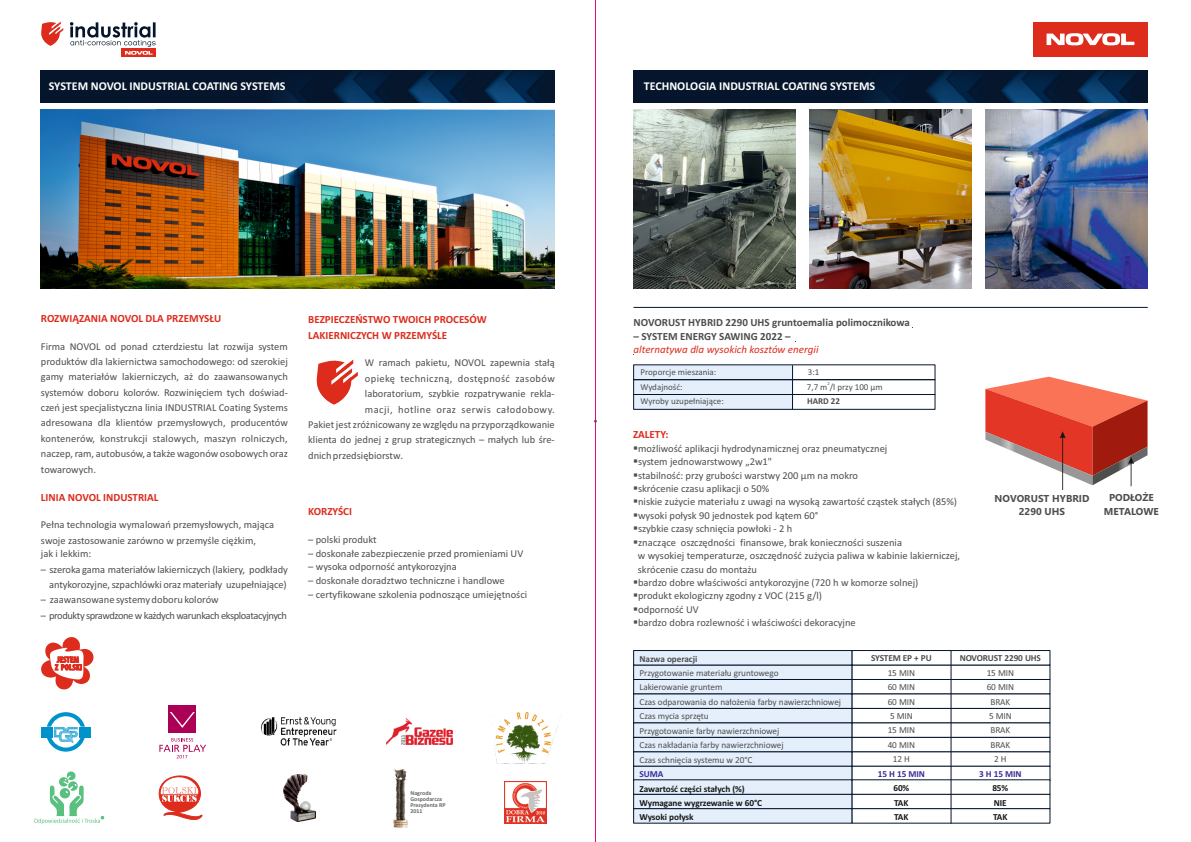
<style>
.page{position:relative;width:1191px;height:842px;background:#fff}
.page>*{position:absolute;margin:0;border:0;box-sizing:border-box;transform-origin:0 0}
.t1{font:700 12px "Calibri";color:#fff}
.t2{font:700 11px/16.1px "Calibri";color:#dd2b1c}
.t3{font:700 11px "Calibri";color:#4e4e4d}
.t4{font:italic 11px "Calibri";color:#dd2b1c}
.t5{font:10.5px/15.4px "Calibri";color:#4e4e4d}
.t6{font:10.5px "Calibri";letter-spacing:-.04em;color:#4e4e4d}
.t7{font:10.5px "Calibri";letter-spacing:.035em;color:#4e4e4d}
.t8{font:10.5px "Calibri";letter-spacing:.045em;color:#4e4e4d}
.t9{font:700 10px/13.3px "Segoe UI";color:#4e4e4d;text-align:center}
.t10{font:9.2px/14.4px "Calibri";letter-spacing:-.005em;color:#4e4e4d;text-align:center}
.t11{font:700 9.2px/14.4px "Calibri";letter-spacing:-.005em;color:#151616}
.t12{font:700 9.2px "Calibri";letter-spacing:-.015em;color:#4e4e4d}
.t13{font:700 9.2px "Calibri";letter-spacing:-.015em;color:#3c2b99}
.t14{font:9px "Calibri";color:#4e4e4d}
.t15{font:700 9px "Calibri";color:#4e4e4d}
.t16{font:700 5.9px/6.2px "Calibri";color:#676767}
.t17{font:4.5px "Calibri";color:#4e4e4d}
.s1{font-size:11px}
.s2{font-size:9.3px}
.s3{font-weight:700;color:#3c2b99}
</style>
<div class="page">
<img style="left:348px;top:71px;width:207px;height:31px">
<div style="left:41px;top:71px;width:307px;height:31px;background:#05152b"></div>
<div style="left:121px;top:49px;width:34px;height:8px;background:#dd2b1c"></div>
<svg style="left:70px;top:22px;width:86px;height:33px"></svg>
<svg style="left:41px;top:22px;width:22px;height:24px"></svg>
<hr style="left:595px;top:0;width:1px;height:842px;background:#e10886">
<img style="left:283px;top:774px;width:32px;height:48px">
<img style="left:386px;top:719px;width:67px;height:26px">
<img style="left:505px;top:782px;width:42px;height:42px">
<img style="left:394px;top:769px;width:13px;height:58px">
<img style="left:490px;top:712px;width:71px;height:51px">
<img style="left:262px;top:717px;width:75px;height:29px">
<svg style="left:158px;top:775px;width:45px;height:45px"></svg>
<div style="left:169px;top:705px;width:27px;height:27px;background:#ac0057"></div>
<svg style="left:170px;top:712px;width:25px;height:16px"></svg>
<svg style="left:159px;top:738px;width:47px;height:20px"></svg>
<svg style="left:34px;top:771px;width:70px;height:53px"></svg>
<svg style="left:41px;top:712px;width:49px;height:40px"></svg>
<svg style="left:41px;top:637px;width:53px;height:53px"></svg>
<img style="left:41px;top:110px;width:513px;height:179px">
<svg style="left:316px;top:360px;width:42px;height:44px"></svg>
<img style="left:941px;top:71px;width:206px;height:31px">
<div style="left:633px;top:71px;width:308px;height:31px;background:#05152b"></div>
<div style="left:1033px;top:22px;width:114px;height:34px;background:#dd2b1c"></div>
<svg style="left:1046px;top:33px;width:88px;height:13px"></svg>
<svg style="left:633px;top:650px;width:417px;height:174px"></svg>
<hr style="left:950px;top:650px;width:1px;height:174px;background:#05152b">
<hr style="left:634px;top:307px;width:513px;height:1px;background:#05152b">
<div style="left:633px;top:365px;width:159px;height:44px;background:#e4effb"></div>
<div style="left:633px;top:394px;width:302px;height:16px;border:1px solid #05152b"></div>
<div style="left:633px;top:364px;width:302px;height:16px;border:1px solid #05152b"></div>
<hr style="left:792px;top:365px;width:1px;height:44px;background:#05152b">
<svg style="left:985px;top:377px;width:162px;height:113px"></svg>
<img style="left:633px;top:110px;width:162px;height:179px">
<img style="left:986px;top:110px;width:161px;height:179px">
<img style="left:810px;top:110px;width:161px;height:179px">
<p class="t1" style="left:49px;top:81px;width:238px">SYSTEM NOVOL INDUSTRIAL COATING SYSTEMS</p>
<p class="t1" style="left:644px;top:81px;width:233px">TECHNOLOGIA INDUSTRIAL COATING SYSTEMS</p>
<p class="t2" style="left:41px;top:311px;width:182px">ROZWIĄZANIA NOVOL DLA PRZEMYSŁU</p>
<p class="t5" style="left:41px;top:339px;width:248px;text-align:justify">Firma NOVOL od ponad czterdziestu lat rozwija system produktów dla lakiernictwa samochodowego: od szerokiej gamy materiałów lakierniczych, aż do zaawansowanych systemów doboru kolorów. Rozwinięciem tych doświad&shy;czeń jest specjalistyczna linia INDUSTRIAL Coating Systems adresowana dla klientów przemysłowych, producentów kontenerów, konstrukcji stalowych, maszyn rolniczych, naczep, ram, autobusów, a także wagonów osobowych oraz towarowych.</p>
<p class="t2" style="left:41px;top:490px;width:119px">LINIA NOVOL INDUSTRIAL</p>
<p class="t5" style="left:41px;top:518px;width:235px">Pełna technologia wymalowań przemysłowych, mająca swoje zastosowanie zarówno w przemyśle ciężkim,</p>
<p class="t5" style="left:41px;top:547px;width:52px">jak i lekkim:</p>
<p class="t5" style="left:41px;top:562px;width:248px;text-align:right">– szeroka gama materiałów lakierniczych (lakiery, podkłady antykorozyjne, szpachlówki oraz materiały uzupełniające)</p>
<p class="t5" style="left:41px;top:593px;width:179px">– zaawansowane systemy doboru kolorów</p>
<p class="t6" style="left:41px;top:611px;width:248px">– produkty sprawdzone w każdych warunkach eksploatacyjnych</p>
<p class="t2" style="left:308px;top:312px;width:180px">BEZPIECZEŃSTWO TWOICH PROCESÓW<br>LAKIERNICZYCH W PRZEMYŚLE</p>
<p class="t5" style="left:365px;top:356px;width:191px">W ramach pakietu, NOVOL zapewnia stałą</p>
<p class="t7" style="left:365px;top:374px;width:191px">opiekę techniczną, dostępność zasobów</p>
<p class="t5" style="left:365px;top:387px;width:191px">laboratorium, szybkie rozpatrywanie rekla-</p>
<p class="t8" style="left:365px;top:405px;width:191px">macji, hotline oraz serwis całodobowy.</p>
<p class="t5" style="left:308px;top:418px;width:248px">Pakiet jest zróżnicowany ze względu na przyporządkowanie</p>
<p class="t5" style="left:308px;top:433px;width:248px">klienta do jednej z grup strategicznych – małych lub śre-</p>
<p class="t5" style="left:308px;top:449px;width:97px">dnich przedsiębiorstw<span class="s1">.</span></p>
<p class="t2" style="left:308px;top:505px;width:45px">KORZYŚCI</p>
<p class="t5" style="left:308px;top:533px;width:70px">– polski produkt</p>
<p class="t5" style="left:308px;top:546px;width:217px">– doskonałe zabezpieczenie przed promieniami UV</p>
<p class="t5" style="left:308px;top:560px;width:150px">– wysoka odporność antykorozyjna</p>
<p class="t5" style="left:308px;top:574px;width:198px">– doskonałe doradztwo techniczne i handlowe</p>
<p class="t5" style="left:308px;top:587px;width:220px">– certyfikowane szkolenia podnoszące umiejętności</p>
<p class="t16" style="left:410px;top:790px;width:37px">Nagroda<br>Gospodarcza<br>Prezydenta RP<br>2011</p>
<p class="t5" style="left:594px;top:416px;width:5px">°</p>
<p class="t3" style="left:633px;top:318px;width:278px">NOVORUST HYBRID 2290 UHS gruntoemalia polimocznikowa</p>
<p class="t3" style="left:633px;top:332px;width:158px">– SYSTEM ENERGY SAWING 2022 –</p>
<p class="t4" style="left:633px;top:345px;width:186px">alternatywa dla wysokich kosztów energii</p>
<p class="t14" style="left:640px;top:369px;width:77px">Proporcje mieszania:</p>
<p class="t14" style="left:808px;top:369px;width:13px">3:1</p>
<p class="t17" style="left:827px;top:382px;width:4px">2</p>
<p class="t14" style="left:640px;top:383px;width:44px">Wydajność:</p>
<p class="t14" style="left:807px;top:383px;width:77px">7,7 m /l przy 100 μm</p>
<p class="t14" style="left:640px;top:397px;width:85px">Wyroby uzupełniające:</p>
<p class="t15" style="left:807px;top:397px;width:35px">HARD 22</p>
<p class="t2" style="left:633px;top:427px;width:37px">ZALETY:</p>
<p class="t5" style="left:633px;top:441px;width:256px">▪możliwość aplikacji hydrodynamicznej oraz pneumatycznej</p>
<p class="t5" style="left:633px;top:455px;width:141px">▪system jednowarstwowy „2w1"</p>
<p class="t5" style="left:633px;top:468px;width:227px">▪stabilność: przy grubości warstwy 200 µm na mokro</p>
<p class="t5" style="left:633px;top:482px;width:138px">▪skrócenie czasu aplikacji o 50%</p>
<p class="t5" style="left:633px;top:495px;width:325px">▪niskie zużycie materiału z uwagi na wysoką zawartość cząstek stałych (85%)</p>
<p class="t5" style="left:633px;top:508px;width:187px">▪wysoki połysk 90 jednostek pod kątem 60°</p>
<p class="t5" style="left:633px;top:522px;width:161px">▪szybkie czasy schnięcia powłoki - 2 h</p>
<p class="t5" style="left:638px;top:536px;width:324px;line-height:13.4px;text-indent:-5px">▪znaczące oszczędności finansowe, brak konieczności suszenia<br>w wysokiej temperaturze, oszczędność zużycia paliwa w kabinie lakierniczej, skrócenie czasu do montażu</p>
<p class="t5" style="left:633px;top:576px;width:287px">▪bardzo dobre właściwości antykorozyjne (720 h w komorze solnej)</p>
<p class="t5" style="left:633px;top:589px;width:190px">▪produkt ekologiczny zgodny z VOC (215 g/l)</p>
<p class="t5" style="left:633px;top:602px;width:67px">▪<span class="s1">o</span>dporność UV</p>
<p class="t5" style="left:633px;top:616px;width:224px">▪bardzo dobra rozlewność i właściwości dekoracyjne</p>
<p class="t9" style="left:994px;top:492px;width:96px">NOVORUST HYBRID<br>2290 UHS</p>
<p class="t9" style="left:1103px;top:492px;width:56px">PODŁOŻE<br>METALOWE</p>
<p class="t12" style="left:639px;top:655px;width:59px">Nazwa operacji</p>
<p class="t10" style="left:639px;top:666px;width:203px;text-align:left">Przygotowanie materiału gruntowego<br>Lakierowanie gruntem<br>Czas odparowania do nałożenia farby nawierzchniowej<br>Czas mycia sprzętu<br>Przygotowanie farby nawierzchniowej<br>Czas nakładania farby nawierzchniowej<br>Czas schnięcia systemu w 20<span class="s2">°C<br></span><span class="s3">SUMA</span></p>
<p class="t11" style="left:639px;top:782px;width:124px">Zawartość części stałych (%)<br>Wymagane wygrzewanie w 60<span class="s2">°C<br></span>Wysoki połysk</p>
<p class="t12" style="left:871px;top:654px;width:62px">SYSTEM EP + PU</p>
<p class="t10" style="left:887px;top:666px;width:29px">15 MIN<br>60 MIN<br>60 MIN<br>5 MIN<br>15 MIN<br>40 MIN<br>12 H</p>
<p class="t13" style="left:878px;top:770px;width:48px">15 H 15 MIN</p>
<p class="t11" style="left:893px;top:782px;width:17px;text-align:justify">60% TAK TAK</p>
<p class="t12" style="left:959px;top:654px;width:83px">NOVORUST 2290 UHS</p>
<p class="t10" style="left:986px;top:666px;width:29px">15 MIN<br>60 MIN<br>BRAK<br>5 MIN<br>BRAK<br>BRAK<br>2 H</p>
<p class="t13" style="left:979px;top:770px;width:44px">3 H 15 MIN</p>
<p class="t11" style="left:992px;top:782px;width:17px">85%<br>NIE<br>TAK</p>
</div>
